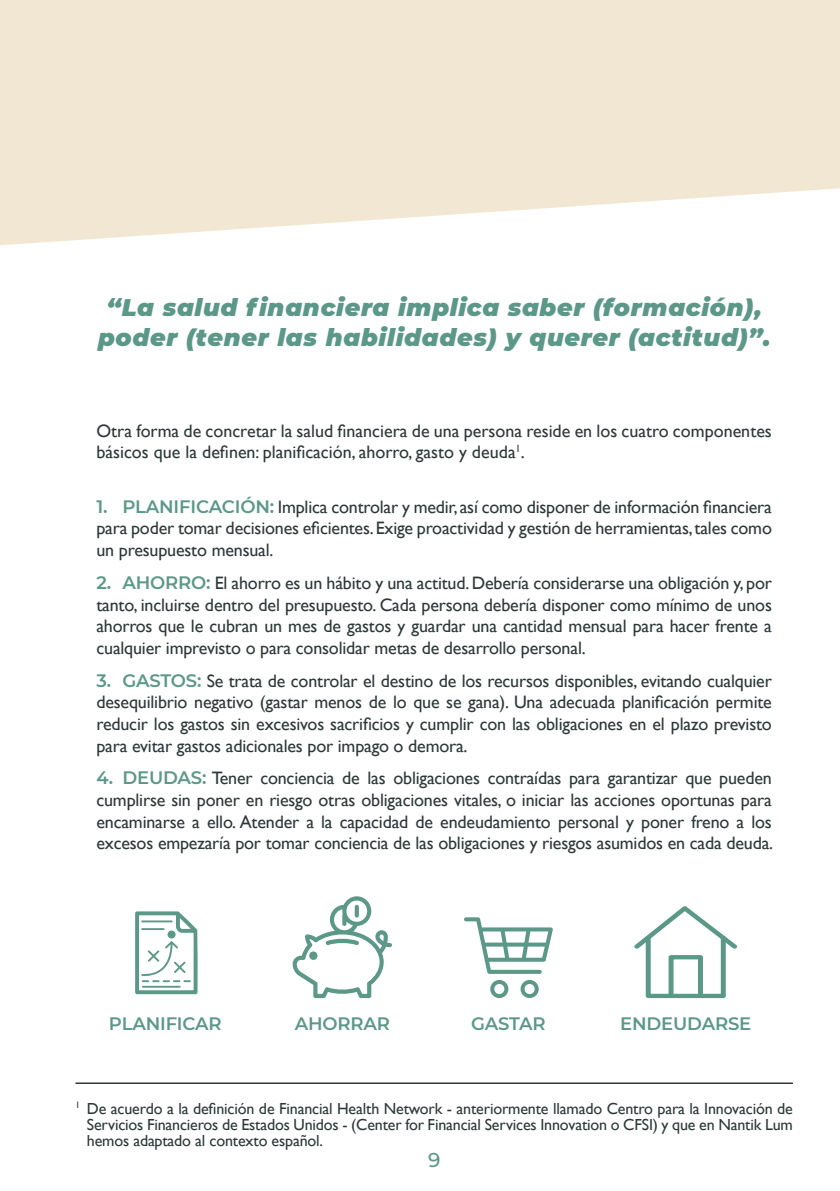
<style>
.page{position:relative;width:840px;height:1191px;background:#fff}
.page>*{position:absolute;margin:0;border:0;box-sizing:border-box;transform-origin:0 0}
.t1{font:italic 900 24px/30px "Montserrat";letter-spacing:.03em;color:#5b9887;text-align:center}
.t2{font:500 20px "Montserrat";color:#5b9887}
.t3{font:18px/21.6px "Gill Sans";letter-spacing:-.01em;color:#2e3839;text-align:justify}
.t4{font:600 18px "Montserrat";letter-spacing:-.01em;color:#5b9887}
.t5{font:16px/16px "Gill Sans";letter-spacing:-.01em;color:#2e3839;text-align:justify}
.s1{font-family:"Montserrat";font-weight:600;color:#5b9887}
</style>
<div class="page">
<svg style="left:0;top:0;width:839px;height:245px;background:#f3e9d8"></svg>
<hr style="left:75px;top:1082px;width:717px;height:2px;background:#2e3839">
<svg style="left:292px;top:896px;width:100px;height:102px"></svg>
<svg style="left:634px;top:906px;width:104px;height:92px"></svg>
<svg style="left:464px;top:917px;width:88px;height:81px"></svg>
<svg style="left:135px;top:911px;width:63px;height:84px"></svg>
<hr style="left:142px;top:985px;width:38px;height:2px;background:#5b9887">
<div style="left:167px;top:930px;width:8px;height:8px;background:#5b9887;border-radius:50%"></div>
<h1 class="t1" style="left:98px;top:294px;width:673px">“La salud financiera implica saber (formación), poder (tener las habilidades) y querer (actitud)”.</h1>
<p class="t3" style="left:96px;top:419px;width:676px">Otra forma de concretar la salud financiera de una persona reside en los cuatro componentes básicos que la definen: planificación, ahorro, gasto y deuda<sup>1</sup>.</p>
<p class="t3" style="left:96px;top:495px;width:676px"><span class="s1">1. PLANIFICACIÓN:</span> Implica controlar y medir, así como disponer de información financiera para poder tomar decisiones eficientes. Exige proactividad y gestión de herramientas, tales como un presupuesto mensual.</p>
<p class="t3" style="left:96px;top:572px;width:676px"><span class="s1">2. AHORRO:</span> El ahorro es un hábito y una actitud. Debería considerarse una obligación y, por tanto, incluirse dentro del presupuesto. Cada persona debería disponer como mínimo de unos ahorros que le cubran un mes de gastos y guardar una cantidad mensual para hacer frente a cualquier imprevisto o para consolidar metas de desarrollo personal.</p>
<p class="t3" style="left:96px;top:669px;width:676px"><span class="s1">3. GASTOS:</span> Se trata de controlar el destino de los recursos disponibles, evitando cualquier desequilibrio negativo (gastar menos de lo que se gana). Una adecuada planificación permite reducir los gastos sin excesivos sacrificios y cumplir con las obligaciones en el plazo previsto para evitar gastos adicionales por impago o demora.</p>
<p class="t3" style="left:96px;top:767px;width:678px"><span class="s1">4. DEUDAS:</span> Tener conciencia de las obligaciones contraídas para garantizar que pueden cumplirse sin poner en riesgo otras obligaciones vitales, o iniciar las acciones oportunas para encaminarse a ello. Atender a la capacidad de endeudamiento personal y poner freno a los excesos empezaría por tomar conciencia de las obligaciones y riesgos asumidos en cada deuda.</p>
<p class="t4" style="left:109px;top:1013px;width:114px">PLANIFICAR</p>
<p class="t4" style="left:294px;top:1013px;width:97px">AHORRAR</p>
<p class="t4" style="left:471px;top:1013px;width:76px">GASTAR</p>
<p class="t4" style="left:620px;top:1013px;width:132px">ENDEUDARSE</p>
<p class="t5" style="left:87px;top:1100px;width:707px;text-indent:-11px"><sup>1</sup> De acuerdo a la definición de Financial Health Network - anteriormente llamado Centro para la Innovación de Servicios Financieros de Estados Unidos - (Center for Financial Services Innovation o CFSI) y que en Nantik Lum hemos adaptado al contexto español.</p>
<p class="t2" style="left:428px;top:1148px;width:14px">9</p>
</div>
